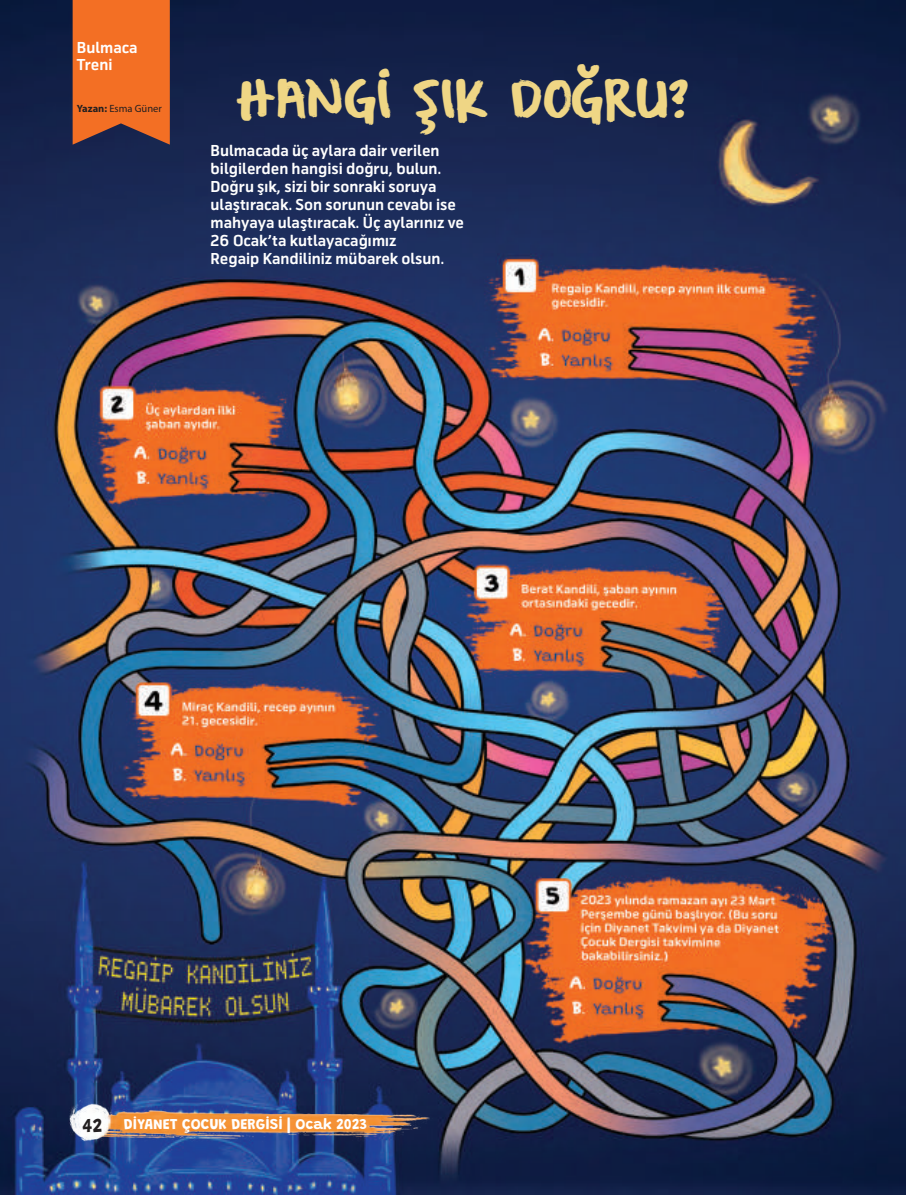
<style>
.page{position:relative;width:906px;height:1195px;background:#fff}
.page>*{position:absolute;margin:0;border:0;box-sizing:border-box;transform-origin:0 0}
.t1{font:41.1px "From Where You Are";color:#efd685}
.t2{font:700 15px/18px "Telenor";color:#fff}
.t3{font:100 15px "Grandstander";color:#fff}
.t4{font:10.5px "Myriad Pro";color:#231f20}
.s1{font-weight:700}
.s2{font-size:19.5px;color:#231f20}
</style>
<div class="page">
<img style="left:0;top:0;width:906px;height:1195px">
<img style="left:52px;top:1097px;width:455px;height:59px">
<svg style="left:73px;top:0;width:97px;height:145px;background:#e16927"></svg>
<p class="t2" style="left:77px;top:40px;width:62px;line-height:16.5px">Bulmaca<br>Treni</p>
<p class="t4" style="left:77px;top:102px;width:86px"><span class="s1">Yazan:</span> Esma Güner</p>
<h1 class="t1" style="left:235px;top:80px;width:455px">HANGİ ŞIK DOĞRU?</h1>
<p class="t2" style="left:210px;top:142px;width:255px">Bulmacada üç aylara dair verilen bilgilerden hangisi doğru, bulun.<br>Doğru şık, sizi bir sonraki soruya ulaştıracak. Son sorunun cevabı ise mahyaya ulaştıracak. Üç aylarınız ve 26 Ocak’ta kutlayacağımız<br>Regaip Kandiliniz mübarek olsun.</p>
<p class="t3" style="left:82px;top:1112px;width:287px"><span class="s2">42</span> DİYANET ÇOCUK DERGİSİ | Ocak 2023</p>
</div>
